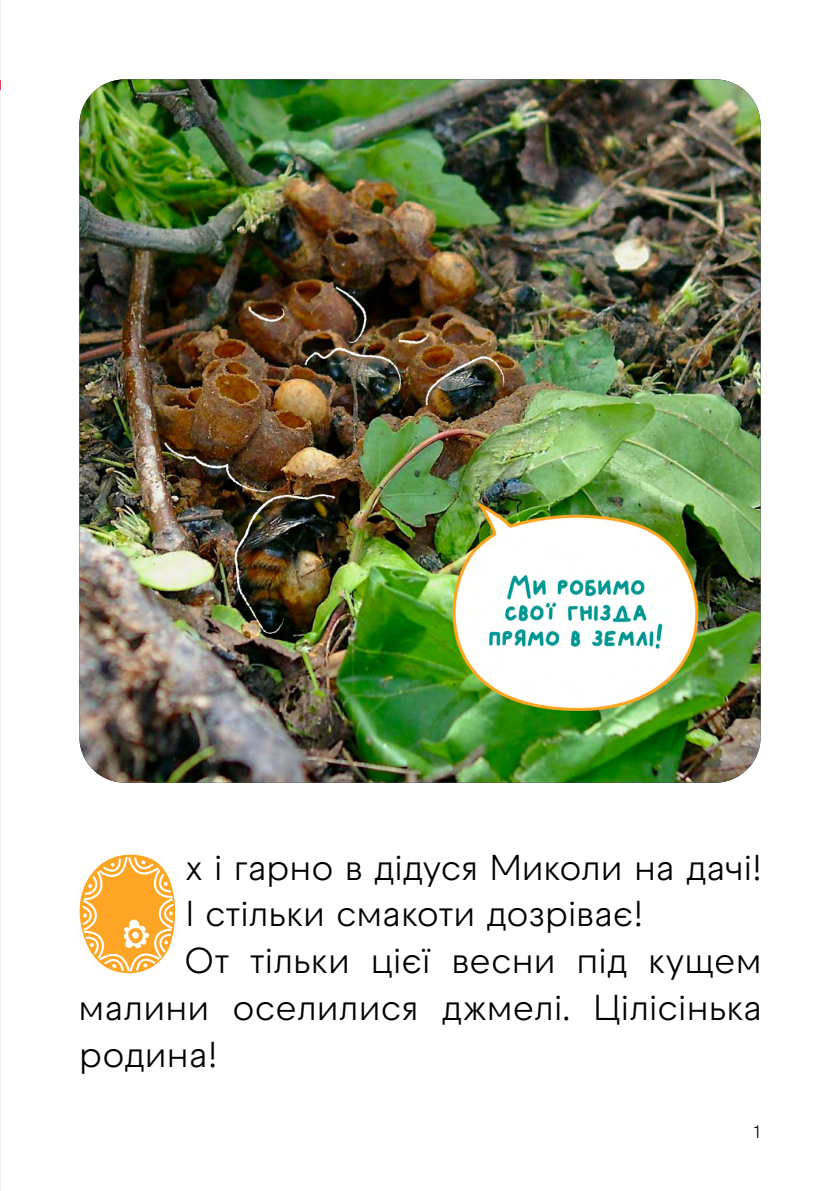
<style>
.page{position:relative;width:840px;height:1191px;background:#fff}
.page>*{position:absolute;margin:0;border:0;box-sizing:border-box;transform-origin:0 0}
.t1{font:169.6px "Hygge";color:#fda625}
.t2{font:36px "Raptor V3 Premium";letter-spacing:-.015em;color:#000}
.t3{font:18px "Raptor V3 Premium";color:#000}
</style>
<div class="page">
<img style="left:79px;top:79px;width:681px;height:703px">
<hr style="left:0;top:0;width:1px;height:1191px;background:#000">
<h1 class="t1" style="left:80px;top:829px;width:109px">О</h1>
<p class="t2" style="left:185px;top:841px;width:578px">х і гарно в дідуся Миколи на дачі!</p>
<p class="t2" style="left:185px;top:888px;width:459px">І стільки смакоти дозріває!</p>
<p class="t2" style="left:184px;top:935px;width:578px">От тільки цієї весни під кущем</p>
<p class="t2" style="left:78px;top:982px;width:685px">малини оселилися джмелі. Цілісінька</p>
<p class="t2" style="left:79px;top:1028px;width:141px">родина!</p>
<p class="t3" style="left:753px;top:1119px;width:7px">1</p>
</div>
